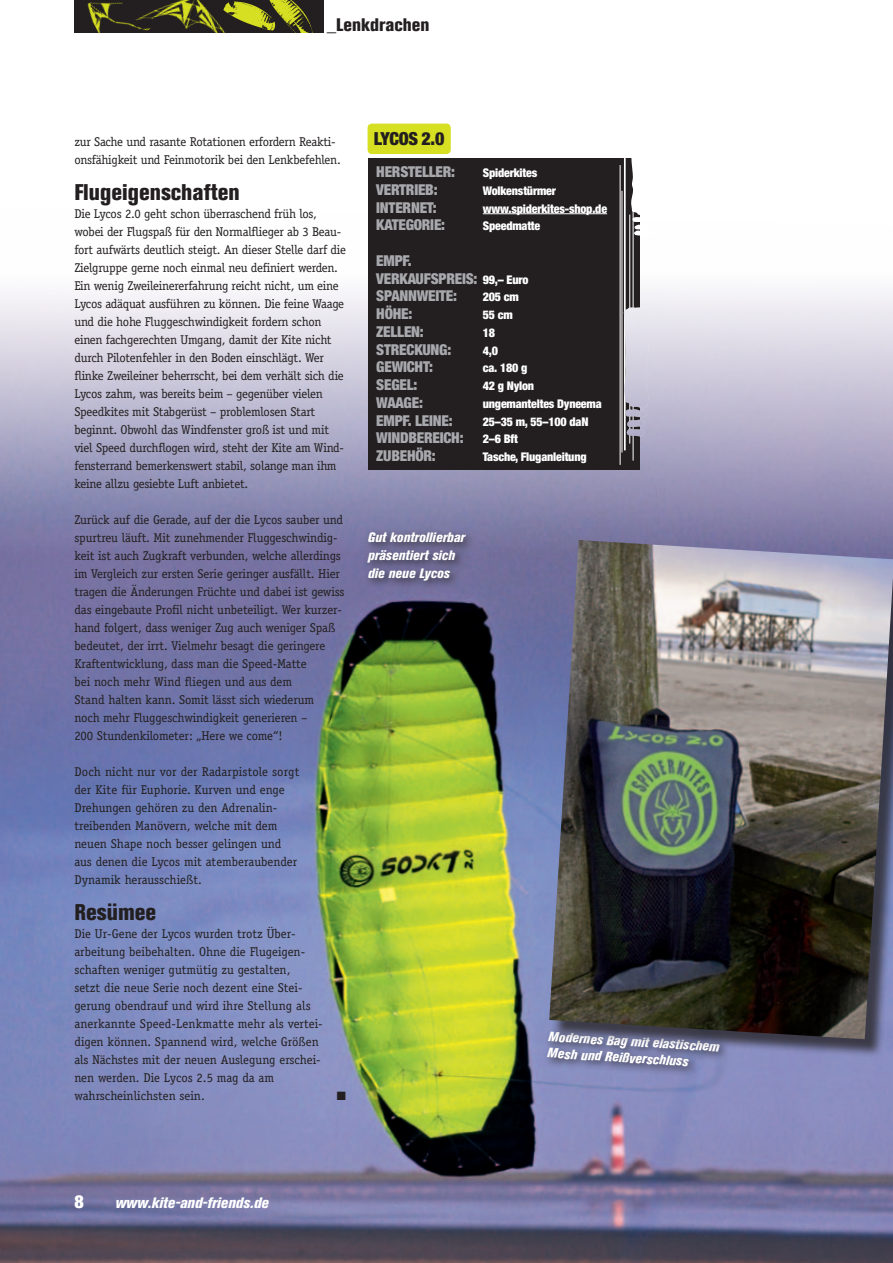
<style>
.page{position:relative;width:893px;height:1263px;background:#fff}
.page>*{position:absolute;margin:0;border:0;box-sizing:border-box;transform-origin:0 0}
.Zwischenheadline{font:800 condensed 22.5px "Akzidenz Grotesk BE";color:#231f20}
.t1{font:800 condensed 18px "Akzidenz Grotesk BE";color:#231f20}
.t2{font:900 condensed 18px "Helvetica Neue LT Std";letter-spacing:-.015em;color:#231f20}
.t3{font:900 condensed 18px "Helvetica Neue LT Std";color:#fff}
.t4{font:900 condensed 15px "Helvetica Neue LT Std";letter-spacing:-.015em;color:#a8a9ad}
.t5{font:italic 800 condensed 15px "Akzidenz Grotesk BE";color:#fff}
.BU{font:italic 800 condensed 13.5px/18px "Akzidenz Grotesk BE";color:#fff}
.Copy{font:12.75px/18px "Officina Serif";letter-spacing:-.02em;color:#231f20}
.Copy-2{font:12.75px/18px "Officina Serif";color:#231f20}
.t6{font:900 condensed 12px "Helvetica Neue LT Std";letter-spacing:-.015em;color:#fff}
.Copy-3{font:12px "Zapf Dingbats Std";color:#231f20}
.s1{color:#fff}
.s2{font-size:12px;color:#fff}
</style>
<div class="page">
<img style="left:0;top:290px;width:893px;height:973px">
<div style="left:368px;top:158px;width:272px;height:312px;background:#231f20"></div>
<hr style="left:483px;top:213px;width:124px;height:1px;background:#fff">
<div style="left:368px;top:124px;width:83px;height:30px;background:#d6df21;border-radius:4px"></div>
<hr style="left:624px;top:158px;width:2px;height:292px;background:#fff">
<hr style="left:629px;top:215px;width:1px;height:229px;background:#fff">
<hr style="left:620px;top:165px;width:1px;height:300px;background:#fff">
<hr style="left:633px;top:196px;width:1px;height:265px;background:#fff">
<img style="left:624px;top:306px;width:26px;height:131px">
<svg style="left:630px;top:158px;width:10px;height:78px"></svg>
<hr style="left:622px;top:191px;width:1px;height:261px;background:#fff">
<div style="left:363px;top:527px;width:113px;height:63px;background:#231f20;opacity:.75"></div>
<div style="left:543px;top:1027px;width:187px;height:50px;background:#231f20;opacity:.75"></div>
<div style="left:74px;top:0;width:250px;height:33px;background:#231f20"></div>
<img style="left:87px;top:2px;width:46px;height:31px">
<img style="left:133px;top:0;width:76px;height:31px">
<img style="left:209px;top:0;width:104px;height:33px">
<div style="left:552px;top:543px;width:341px;height:514px;background:#231f20;opacity:.75"></div>
<img style="left:549px;top:540px;width:344px;height:499px">
<p class="t1" style="left:327px;top:14px;width:187px">_Lenkdrachen <span class="s1">/ Lycos 2.0</span></p>
<p class="Copy" style="left:74px;top:132px;width:263px">zur Sache und rasante Rotationen erfordern Reakti-</p>
<p class="t2" style="left:374px;top:128px;width:72px">LYCOS 2.0</p>
<p class="Copy" style="left:74px;top:150px;width:268px">onsfähigkeit und Feinmotorik bei den Lenkbefehlen.</p>
<p class="Zwischenheadline" style="left:74px;top:179px;width:167px">Flugeigenschaften</p>
<p class="Copy" style="left:74px;top:204px;width:273px">Die Lycos 2.0 geht schon überraschend früh los, wobei der Flugspaß für den Normalflieger ab 3 Beau&shy;fort aufwärts deutlich steigt. An dieser Stelle darf die Zielgruppe gerne noch einmal neu definiert werden.<br>Ein wenig Zweileinererfahrung reicht nicht, um eine Lycos adäquat ausführen zu können. Die feine Waage und die hohe Fluggeschwindigkeit fordern schon einen fachgerechten Umgang, damit der Kite nicht durch Pilotenfehler in den Boden einschlägt. Wer flinke Zweileiner beherrscht, bei dem verhält sich die Lycos zahm, was bereits beim – gegenüber vielen Speedkites mit Stabgerüst – problemlosen Start beginnt. Obwohl das Windfenster groß ist und mit viel Speed durchflogen wird, steht der Kite am Wind&shy;fensterrand bemerkenswert stabil, solange man ihm keine allzu gesiebte Luft anbietet.</p>
<p class="Copy" style="left:74px;top:510px;width:272px">Zurück auf die Gerade, auf der die Lycos sauber und spurtreu läuft. Mit zunehmender Fluggeschwindig&shy;keit ist auch Zugkraft verbunden, welche allerdings im Vergleich zur ersten Serie geringer ausfällt. Hier tragen die Änderungen Früchte und dabei ist gewiss das eingebaute Profil nicht unbeteiligt. Wer kurzer&shy;hand folgert, dass weniger Zug auch weniger Spaß bedeutet, der irrt. Vielmehr besagt die geringere Kraftentwicklung, dass man die Speed-Matte<br>bei noch mehr Wind fliegen und aus dem<br>Stand halten kann. Somit lässt sich wiederum<br>noch mehr Fluggeschwindigkeit generieren –<br>200 Stundenkilometer: „Here we come“!</p>
<p class="Copy-2" style="left:74px;top:762px;width:226px">Doch nicht nur vor der Radarpistole sorgt der Kite für Euphorie. Kurven und enge Drehungen gehören zu den Adrenalin&shy;treibenden Manövern, welche mit dem neuen Shape noch besser gelingen und aus denen die Lycos mit atemberaubender Dynamik herausschießt.</p>
<p class="Zwischenheadline" style="left:74px;top:899px;width:84px">Resümee</p>
<p class="Copy-2" style="left:74px;top:924px;width:250px">Die Ur-Gene der Lycos wurden trotz Über&shy;arbeitung beibehalten. Ohne die Flugeigen&shy;schaften weniger gutmütig zu gestalten,<br>setzt die neue Serie noch dezent eine Stei&shy;gerung obendrauf und wird ihre Stellung als anerkannte Speed-Lenkmatte mehr als vertei&shy;digen können. Spannend wird, welche Größen als Nächstes mit der neuen Auslegung erschei&shy;nen werden. Die Lycos 2.5 mag da am wahrscheinlichsten sein.</p>
<p class="t4" style="left:376px;top:162px;width:80px">HERSTELLER:</p>
<p class="t6" style="left:483px;top:165px;width:56px">Spiderkites</p>
<p class="t4" style="left:376px;top:180px;width:63px">VERTRIEB:</p>
<p class="t6" style="left:483px;top:183px;width:75px">Wolkenstürmer</p>
<p class="t4" style="left:376px;top:198px;width:62px">INTERNET:</p>
<p class="t6" style="left:483px;top:201px;width:126px">www.spiderkites-shop.de</p>
<p class="t4" style="left:376px;top:216px;width:70px">KATEGORIE:</p>
<p class="t6" style="left:483px;top:219px;width:59px">Speedmatte</p>
<p class="t4" style="left:376px;top:251px;width:37px">EMPF.</p>
<p class="t4" style="left:376px;top:269px;width:154px">VERKAUFSPREIS: <span class="s2">99,– Euro</span></p>
<p class="t4" style="left:376px;top:287px;width:82px">SPANNWEITE:</p>
<p class="t6" style="left:483px;top:290px;width:38px">205 cm</p>
<p class="t4" style="left:376px;top:304px;width:38px">HÖHE:</p>
<p class="t6" style="left:483px;top:307px;width:31px">55 cm</p>
<p class="t4" style="left:376px;top:322px;width:49px">ZELLEN:</p>
<p class="t6" style="left:483px;top:325px;width:14px">18</p>
<p class="t4" style="left:376px;top:340px;width:76px">STRECKUNG:</p>
<p class="t6" style="left:483px;top:343px;width:17px">4,0</p>
<p class="t4" style="left:376px;top:358px;width:58px">GEWICHT:</p>
<p class="t6" style="left:483px;top:361px;width:46px">ca. 180 g</p>
<p class="t4" style="left:376px;top:375px;width:43px">SEGEL:</p>
<p class="t6" style="left:483px;top:378px;width:53px">42 g Nylon</p>
<p class="t4" style="left:376px;top:393px;width:48px">WAAGE:</p>
<p class="t6" style="left:483px;top:396px;width:120px">ungemanteltes Dyneema</p>
<p class="t4" style="left:376px;top:411px;width:78px">EMPF. LEINE:</p>
<p class="t6" style="left:483px;top:414px;width:107px">25–35 m, 55–100 daN</p>
<p class="t4" style="left:376px;top:429px;width:89px">WINDBEREICH:</p>
<p class="t6" style="left:483px;top:432px;width:36px">2–6 Bft</p>
<p class="t4" style="left:376px;top:446px;width:61px">ZUBEHÖR:</p>
<p class="t6" style="left:483px;top:449px;width:105px">Tasche, Fluganleitung</p>
<p class="BU" style="left:368px;top:528px;width:98px">Gut kontrollierbar präsentiert sich die neue Lycos</p>
<p class="BU" style="left:548px;top:1029px;width:173px;line-height:16.4px;rotate:3deg">Modernes Bag mit elastischem<br>Mesh und Reißverschluss</p>
<p class="Copy-3" style="left:337px;top:1090px;width:11px">■</p>
<p class="t3" style="left:74px;top:1190px;width:11px">8</p>
<p class="t5" style="left:115px;top:1195px;width:155px">www.kite-and-friends.de</p>
</div>
